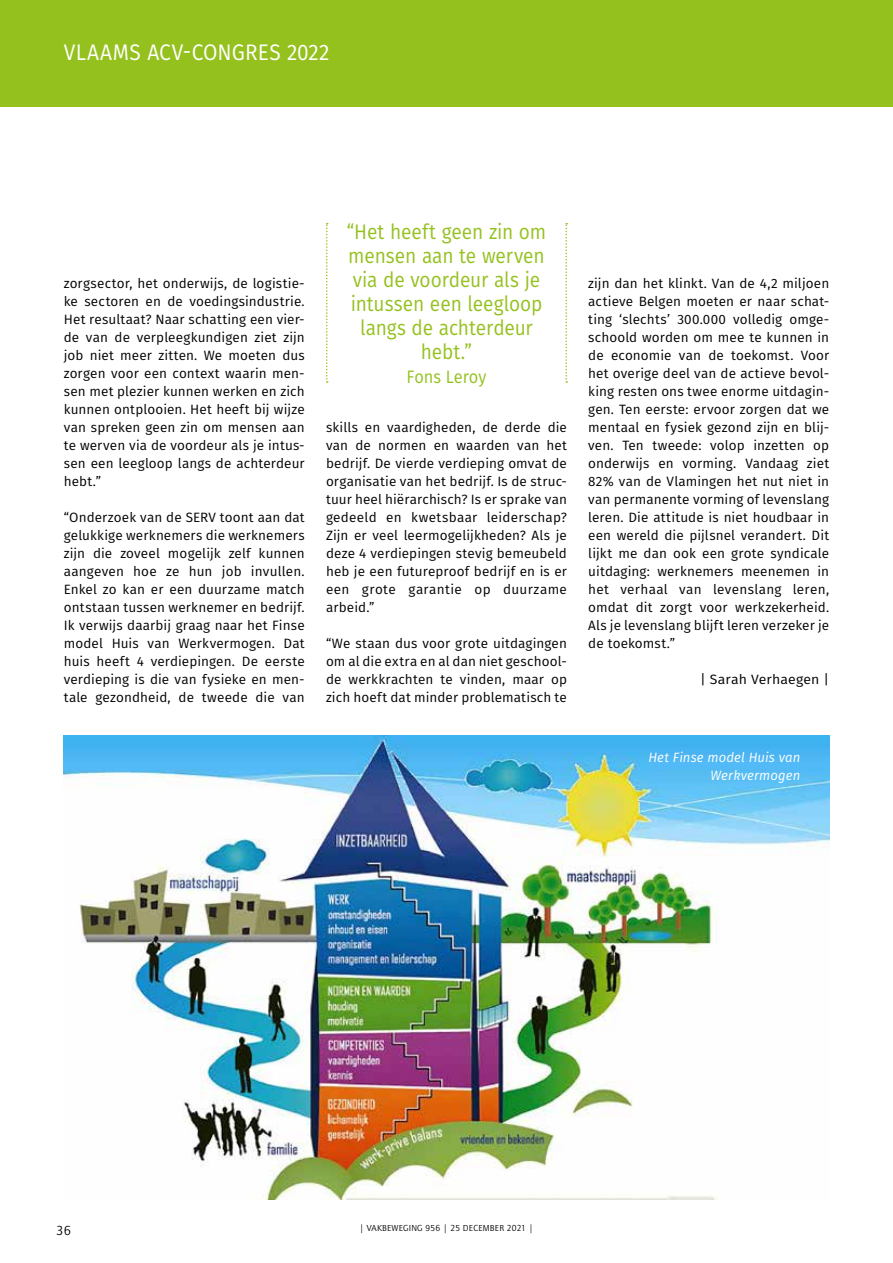
<style>
.page{position:relative;width:893px;height:1263px;background:#fff}
.page>*{position:absolute;margin:0;border:0;box-sizing:border-box;transform-origin:0 0}
.t1{font:22.5px "Fira Sans";letter-spacing:.01em;color:#fff;scale:.93 1}
.t2{font:21px/24px "Fira Sans";letter-spacing:-.005em;color:#95c11f;text-align:center;scale:.91 1}
.t3{font:18px "Fira Sans";letter-spacing:-.005em;color:#95c11f;scale:.91 1}
.t4{font:13.5px/18px "Fira Sans";letter-spacing:.01em;color:#000;text-align:justify}
.t5{font:italic 13.5px/18px "Fira Sans";letter-spacing:.01em;color:#fff;text-align:right}
.t6{font:13.5px "Fira Sans";letter-spacing:.01em;color:#000;scale:1.04 1}
.t7{font:13.5px "Quay Sans";color:#000}
.t8{font:9px "Quay Sans";letter-spacing:.02em;color:#000}
</style>
<div class="page">
<div style="left:0;top:0;width:893px;height:107px;background:#95c11f"></div>
<svg style="left:326px;top:223px;width:2px;height:160px"></svg>
<svg style="left:565px;top:223px;width:2px;height:160px"></svg>
<img style="left:64px;top:736px;width:765px;height:463px">
<h1 class="t1" style="left:64px;top:36px;width:287px">VLAAMS ACV-CONGRES 2022</h1>
<p class="t4" style="left:64px;top:274px;width:242px">zorgsector, het onderwijs, de logistie&shy;ke sectoren en de voedingsindustrie.<br>Het resultaat? Naar schatting een vier&shy;de van de verpleegkundigen ziet zijn job niet meer zitten. We moeten dus zorgen voor een context waarin men&shy;sen met plezier kunnen werken en zich kunnen ontplooien. Het heeft bij wijze van spreken geen zin om mensen aan te werven via de voordeur als je intus&shy;sen een leegloop langs de achterdeur hebt.”</p>
<p class="t4" style="left:64px;top:508px;width:242px">“Onderzoek van de SERV toont aan dat gelukkige werknemers die werknemers zijn die zoveel mogelijk zelf kunnen aangeven hoe ze hun job invullen.<br>Enkel zo kan er een duurzame match ontstaan tussen werknemer en bedrijf.<br>Ik verwijs daarbij graag naar het Finse model Huis van Werkvermogen. Dat huis heeft 4 verdiepingen. De eerste verdieping is die van fysieke en men&shy;tale gezondheid, de tweede die van</p>
<h2 class="t2" style="left:347px;top:219px;width:221px">“Het heeft geen zin om mensen aan te werven via de voordeur als je intussen een leegloop langs de achterdeur hebt.”</h2>
<h3 class="t3" style="left:407px;top:364px;width:89px">Fons Leroy</h3>
<p class="t4" style="left:326px;top:418px;width:242px">skills en vaardigheden, de derde die van de normen en waarden van het bedrijf. De vierde verdieping omvat de organisatie van het bedrijf. Is de struc&shy;tuur heel hiërarchisch? Is er sprake van gedeeld en kwetsbaar leiderschap?<br>Zijn er veel leermogelijkheden? Als je deze 4 verdiepingen stevig bemeubeld heb je een futureproof bedrijf en is er een grote garantie op duurzame arbeid.”</p>
<p class="t4" style="left:326px;top:634px;width:242px">“We staan dus voor grote uitdagingen om al die extra en al dan niet geschool&shy;de werkkrachten te vinden, maar op zich hoeft dat minder problematisch te</p>
<p class="t4" style="left:588px;top:274px;width:242px">zijn dan het klinkt. Van de 4,2 miljoen actieve Belgen moeten er naar schat&shy;ting ‘slechts’ 300.000 volledig omge&shy;schoold worden om mee te kunnen in de economie van de toekomst. Voor het overige deel van de actieve bevol&shy;king resten ons twee enorme uitdagin&shy;gen. Ten eerste: ervoor zorgen dat we mentaal en fysiek gezond zijn en blij&shy;ven. Ten tweede: volop inzetten op onderwijs en vorming. Vandaag ziet 82% van de Vlamingen het nut niet in van permanente vorming of levenslang leren. Die attitude is niet houdbaar in een wereld die pijlsnel verandert. Dit lijkt me dan ook een grote syndicale uitdaging: werknemers meenemen in het verhaal van levenslang leren, omdat dit zorgt voor werkzekerheid.<br>Als je levenslang blijft leren verzeker je de toekomst.”</p>
<p class="t6" style="left:700px;top:670px;width:126px">| Sarah Verhaegen |</p>
<p class="t5" style="left:648px;top:748px;width:153px">Het Finse model Huis van<br>Werkvermogen</p>
<p class="t7" style="left:57px;top:1223px;width:16px">36</p>
<p class="t8" style="left:360px;top:1223px;width:175px">| VAKBEWEGING 956 | 25 DECEMBER 2021 |</p>
</div>
